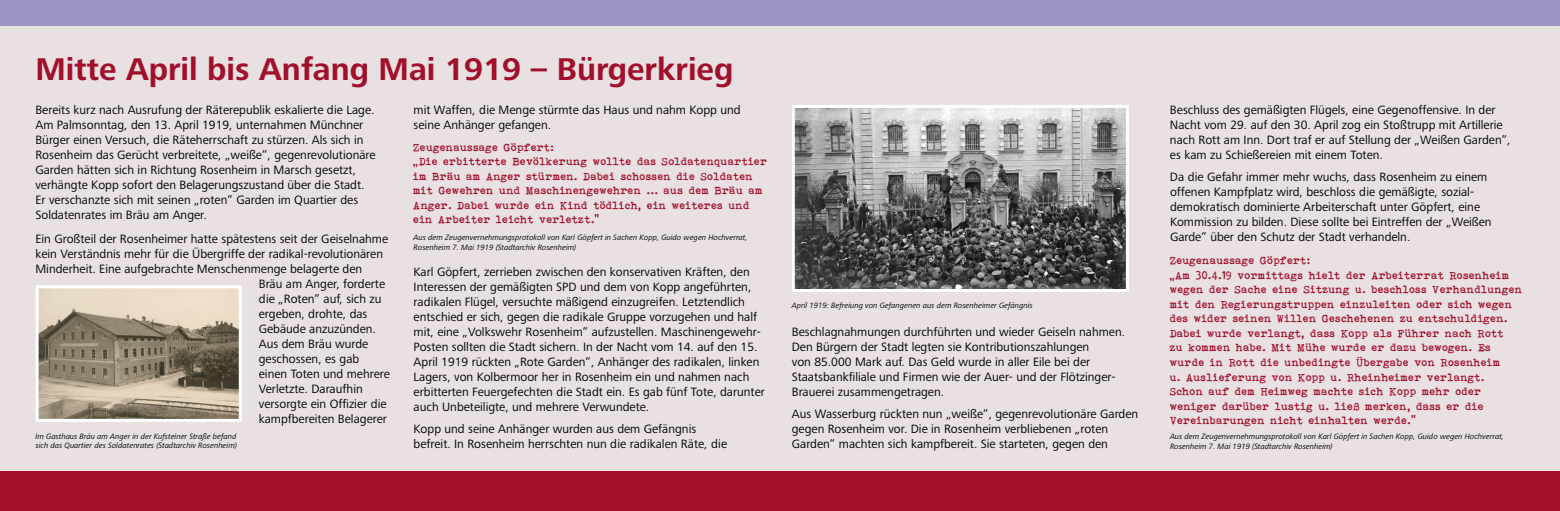
<style>
.page{position:relative;width:1560px;height:511px;background:#fff}
.page>*{position:absolute;margin:0;border:0;box-sizing:border-box;transform-origin:0 0}
.Head{font:700 32.5px "Frutiger Next Pro";color:#a20f2b}
.Text{font:12.5px/15px "Frutiger Next Pro";color:#000}
.Zitat{font:11px/14.5px "Bohemian typewriter";color:#a20f2b}
.BU{font:italic 8px/9.6px "Frutiger Next Pro";color:#000}
</style>
<div class="page">
<div style="left:0;top:0;width:1559px;height:510px;background:#e8e0e1"></div>
<div style="left:0;top:0;width:1559px;height:26px;background:#9c91c5"></div>
<div style="left:0;top:471px;width:1559px;height:39px;background:#a20f2b"></div>
<img style="left:40px;top:289px;width:198px;height:128px">
<div style="left:36px;top:285px;width:206px;height:136px;border:3px solid #fff"></div>
<img style="left:795px;top:109px;width:329px;height:179px">
<div style="left:791px;top:105px;width:337px;height:187px;border:3px solid #fff"></div>
<p class="Head" style="left:35px;top:51px;width:699px">Mitte April bis Anfang Mai 1919 – Bürgerkrieg</p>
<p class="Text" style="left:35px;top:102px;width:342px">Bereits kurz nach Ausrufung der Räterepublik eskalierte die Lage.<br>Am Palmsonntag, den 13. April 1919, unternahmen Münchner Bürger einen Versuch, die Räteherrschaft zu stürzen. Als sich in Rosenheim das Gerücht verbreitete, „weiße“, gegenrevolutionäre Garden hätten sich in Richtung Rosenheim in Marsch gesetzt, verhängte Kopp sofort den Belagerungszustand über die Stadt.<br>Er verschanzte sich mit seinen „roten“ Garden im Quartier des Soldatenrates im Bräu am Anger.</p>
<p class="Text" style="left:35px;top:231px;width:354px">Ein Großteil der Rosenheimer hatte spätestens seit der Geiselnahme</p>
<p class="Text" style="left:35px;top:246px;width:349px">kein Verständnis mehr für die Übergriffe der radikal-revolutionären</p>
<p class="Text" style="left:35px;top:261px;width:328px">Minderheit. Eine aufgebrachte Menschenmenge belagerte den</p>
<p class="Text" style="left:259px;top:276px;width:128px">Bräu am Anger, forderte</p>
<p class="Text" style="left:259px;top:291px;width:124px">die „Roten“ auf, sich zu</p>
<p class="Text" style="left:259px;top:306px;width:110px">ergeben, drohte, das</p>
<p class="Text" style="left:259px;top:321px;width:119px">Gebäude anzuzünden.</p>
<p class="Text" style="left:259px;top:336px;width:111px">Aus dem Bräu wurde</p>
<p class="Text" style="left:259px;top:351px;width:102px">geschossen, es gab</p>
<p class="Text" style="left:259px;top:366px;width:133px">einen Toten und mehrere</p>
<p class="Text" style="left:259px;top:381px;width:105px">Verletzte. Daraufhin</p>
<p class="Text" style="left:259px;top:396px;width:129px">versorgte ein Offizier die</p>
<p class="Text" style="left:259px;top:411px;width:130px">kampfbereiten Belagerer</p>
<p class="BU" style="left:35px;top:431px;width:203px">Im Gasthaus Bräu am Anger in der Kufsteiner Straße befand sich das Quartier des Soldatenrates (Stadtarchiv Rosenheim)</p>
<p class="Text" style="left:413px;top:102px;width:328px">mit Waffen, die Menge stürmte das Haus und nahm Kopp und seine Anhänger gefangen.</p>
<p class="Zitat" style="left:413px;top:139px;width:142px">Zeugenaussage Göpfert:</p>
<p class="Zitat" style="left:413px;top:154px;width:355px">„Die erbitterte Bevölkerung wollte das Soldatenquartier im Bräu am Anger stürmen. Dabei schossen die Soldaten mit Gewehren und Maschinengewehren ... aus dem Bräu am Anger. Dabei wurde ein Kind tödlich, ein weiteres und ein Arbeiter leicht verletzt.“</p>
<p class="BU" style="left:413px;top:232px;width:335px">Aus dem Zeugenvernehmungsprotokoll von Karl Göpfert in Sachen Kopp, Guido wegen Hochverrat,<br>Rosenheim 7. Mai 1919 (Stadtarchiv Rosenheim)</p>
<p class="Text" style="left:413px;top:264px;width:353px">Karl Göpfert, zerrieben zwischen den konservativen Kräften, den Interessen der gemäßigten SPD und dem von Kopp angeführten, radikalen Flügel, versuchte mäßigend einzugreifen. Letztendlich entschied er sich, gegen die radikale Gruppe vorzugehen und half mit, eine „Volkswehr Rosenheim“ aufzustellen. Maschinengewehr-Posten sollten die Stadt sichern. In der Nacht vom 14. auf den 15.<br>April 1919 rückten „Rote Garden“, Anhänger des radikalen, linken Lagers, von Kolbermoor her in Rosenheim ein und nahmen nach erbitterten Feuergefechten die Stadt ein. Es gab fünf Tote, darunter auch Unbeteiligte, und mehrere Verwundete.</p>
<p class="Text" style="left:413px;top:421px;width:315px">Kopp und seine Anhänger wurden aus dem Gefängnis befreit. In Rosenheim herrschten nun die radikalen Räte, die</p>
<p class="BU" style="left:791px;top:300px;width:242px">April 1919: Befreiung von Gefangenen aus dem Rosenheimer Gefängnis</p>
<p class="Text" style="left:791px;top:324px;width:335px">Beschlagnahmungen durchführten und wieder Geiseln nahmen.<br>Den Bürgern der Stadt legten sie Kontributionszahlungen<br>von 85.000 Mark auf. Das Geld wurde in aller Eile bei der Staatsbankfiliale und Firmen wie der Auer- und der Flötzinger-Brauerei zusammengetragen.</p>
<p class="Text" style="left:791px;top:406px;width:348px">Aus Wasserburg rückten nun „weiße“, gegenrevolutionäre Garden gegen Rosenheim vor. Die in Rosenheim verbliebenen „roten<br>Garden“ machten sich kampfbereit. Sie starteten, gegen den</p>
<p class="Text" style="left:1169px;top:102px;width:342px">Beschluss des gemäßigten Flügels, eine Gegenoffensive. In der Nacht vom 29. auf den 30. April zog ein Stoßtrupp mit Artillerie nach Rott am Inn. Dort traf er auf Stellung der „Weißen Garden“, es kam zu Schießereien mit einem Toten.</p>
<p class="Text" style="left:1169px;top:169px;width:323px">Da die Gefahr immer mehr wuchs, dass Rosenheim zu einem offenen Kampfplatz wird, beschloss die gemäßigte, sozial&shy;demokratisch dominierte Arbeiterschaft unter Göpfert, eine Kommission zu bilden. Diese sollte bei Eintreffen der „Weißen Garde“ über den Schutz der Stadt verhandeln.</p>
<p class="Zitat" style="left:1169px;top:253px;width:142px">Zeugenaussage Göpfert:</p>
<p class="Zitat" style="left:1169px;top:267px;width:354px">„Am 30.4.19 vormittags hielt der Arbeiterrat Rosenheim wegen der Sache eine Sitzung u. beschloss Verhandlungen mit den Regierungstruppen einzuleiten oder sich wegen des wider seinen Willen Geschehenen zu entschuldigen.<br>Dabei wurde verlangt, dass Kopp als Führer nach Rott<br>zu kommen habe. Mit Mühe wurde er dazu bewogen. Es wurde in Rott die unbedingte Übergabe von Rosenheim<br>u. Auslieferung von Kopp u. Rheinheimer verlangt.<br>Schon auf dem Heimweg machte sich Kopp mehr oder weniger darüber lustig u. ließ merken, dass er die Vereinbarungen nicht einhalten werde.“</p>
<p class="BU" style="left:1169px;top:431px;width:335px">Aus dem Zeugenvernehmungsprotokoll von Karl Göpfert in Sachen Kopp, Guido wegen Hochverrat,<br>Rosenheim 7. Mai 1919 (Stadtarchiv Rosenheim)</p>
</div>
